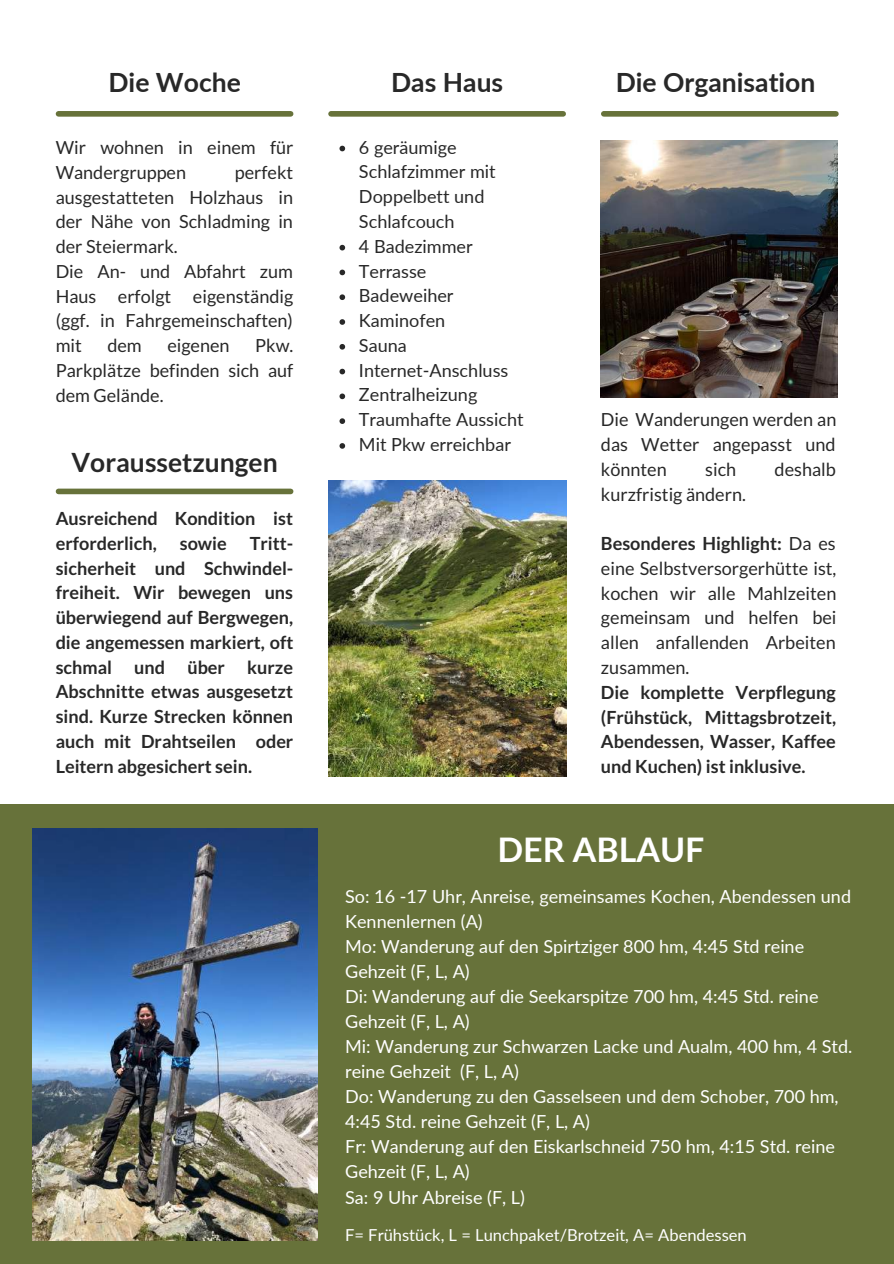
<style>
.page{position:relative;width:894px;height:1264px;background:#fff}
.page>*{position:absolute;margin:0;border:0;box-sizing:border-box;transform-origin:0 0}
.t1{font:700 33.9px "Lato";color:#fff}
.t2{font:700 26.55px "Lato";color:#282828}
.t3{font:700 26.4px "Lato";color:#282828}
.t4{font:18px/24.8px "Lato";color:#282828;text-align:justify}
.t5{font:18px/25px "Lato";color:#fff}
.t6{font:700 18px/24.8px "Lato";color:#282828;text-align:justify}
.t7{font:16.5px "Lato";color:#fff}
.s1{font-weight:700}
</style>
<div class="page">
<div style="left:0;top:804px;width:893px;height:459px;background:#67723a"></div>
<img style="left:32px;top:828px;width:285px;height:412px">
<img style="left:328px;top:480px;width:238px;height:296px">
<img style="left:600px;top:140px;width:237px;height:257px">
<svg style="left:339px;top:146px;width:6px;height:5px"></svg>
<svg style="left:339px;top:245px;width:6px;height:5px"></svg>
<svg style="left:339px;top:269px;width:6px;height:6px"></svg>
<svg style="left:339px;top:294px;width:6px;height:6px"></svg>
<svg style="left:339px;top:319px;width:6px;height:6px"></svg>
<svg style="left:339px;top:344px;width:6px;height:5px"></svg>
<svg style="left:339px;top:369px;width:6px;height:5px"></svg>
<svg style="left:339px;top:393px;width:6px;height:6px"></svg>
<svg style="left:339px;top:418px;width:6px;height:6px"></svg>
<svg style="left:339px;top:443px;width:6px;height:6px"></svg>
<div style="left:58px;top:111px;width:232px;height:6px;background:#67723a"></div>
<div style="left:331px;top:111px;width:232px;height:6px;background:#67723a"></div>
<div style="left:603px;top:111px;width:232px;height:6px;background:#67723a"></div>
<div style="left:58px;top:488px;width:232px;height:6px;background:#67723a"></div>
<h2 class="t2" style="left:108px;top:65px;width:134px">Die Woche</h2>
<p class="t4" style="left:56px;top:135px;width:239px">Wir wohnen in einem für<br>Wandergruppen</p>
<p class="t4" style="left:56px;top:159px;width:239px;text-align:left;text-indent:179px">perfekt ausgestatteten Holzhaus in der Nähe von Schladming in der Steiermark.<br>Die An- und Abfahrt zum<br>Haus erfolgt eigenständig (ggf. in Fahrgemeinschaften) mit</p>
<p class="t4" style="left:56px;top:333px;width:239px;text-indent:199px">Pkw.<br>Parkplätze befinden sich auf dem Gelände.</p>
<p class="t4" style="left:107px;top:333px;width:36px">dem</p>
<p class="t4" style="left:167px;top:333px;width:64px">eigenen</p>
<h3 class="t3" style="left:71px;top:446px;width:208px">Voraussetzungen</h3>
<p class="t6" style="left:56px;top:505px;width:239px">Ausreichend Kondition ist erforderlich,</p>
<p class="t6" style="left:56px;top:530px;width:239px;text-indent:194px">Tritt&shy;sicherheit und Schwindel&shy;freiheit. Wir bewegen uns überwiegend auf Bergwegen, die angemessen markiert, oft schmal und über kurze Abschnitte etwas ausgesetzt sind. Kurze Strecken können auch mit Drahtseilen oder Leitern abgesichert sein.</p>
<p class="t6" style="left:180px;top:530px;width:48px">sowie</p>
<h2 class="t2" style="left:391px;top:65px;width:114px">Das Haus</h2>
<p class="t4" style="left:359px;top:134px;width:166px;text-align:left">6 geräumige<br>Schlafzimmer mit<br>Doppelbett und<br>Schlafcouch<br>4 Badezimmer<br>Terrasse<br>Badeweiher<br>Kaminofen<br>Sauna<br>Internet-Anschluss<br>Zentralheizung<br>Traumhafte Aussicht<br>Mit Pkw erreichbar</p>
<h2 class="t2" style="left:615px;top:65px;width:201px">Die Organisation</h2>
<p class="t4" style="left:600px;top:407px;width:237px">Die Wanderungen werden an das Wetter angepasst und könnten</p>
<p class="t4" style="left:705px;top:456px;width:32px">sich</p>
<p class="t4" style="left:774px;top:456px;width:63px">deshalb</p>
<p class="t4" style="left:600px;top:481px;width:146px">kurzfristig ändern.</p>
<p class="t4" style="left:600px;top:531px;width:237px"><span class="s1">Besonderes Highlight:</span> Da es eine Selbstversorgerhütte ist, kochen wir alle Mahlzeiten gemeinsam und helfen bei allen anfallenden Arbeiten zusammen.</p>
<p class="t6" style="left:600px;top:679px;width:236px">Die komplette Verpflegung (Frühstück, Mittagsbrotzeit, Abendessen, Wasser, Kaffee und Kuchen) ist inklusive.</p>
<h1 class="t1" style="left:497px;top:828px;width:208px">DER ABLAUF</h1>
<p class="t5" style="left:345px;top:883px;width:508px">So: 16 -17 Uhr, Anreise, gemeinsames Kochen, Abendessen und Kennenlernen (A)<br>Mo: Wanderung auf den Spirtziger 800 hm, 4:45 Std reine Gehzeit (F, L, A)<br>Di: Wanderung auf die Seekarspitze 700 hm, 4:45 Std. reine Gehzeit (F, L, A)<br>Mi: Wanderung zur Schwarzen Lacke und Aualm, 400 hm, 4 Std. reine Gehzeit (F, L, A)<br>Do: Wanderung zu den Gasselseen und dem Schober, 700 hm, 4:45 Std. reine Gehzeit (F, L, A)<br>Fr: Wanderung auf den Eiskarlschneid 750 hm, 4:15 Std. reine Gehzeit (F, L, A)<br>Sa: 9 Uhr Abreise (F, L)</p>
<p class="t7" style="left:345px;top:1224px;width:403px">F= Frühstück, L = Lunchpaket/Brotzeit, A= Abendessen</p>
</div>
